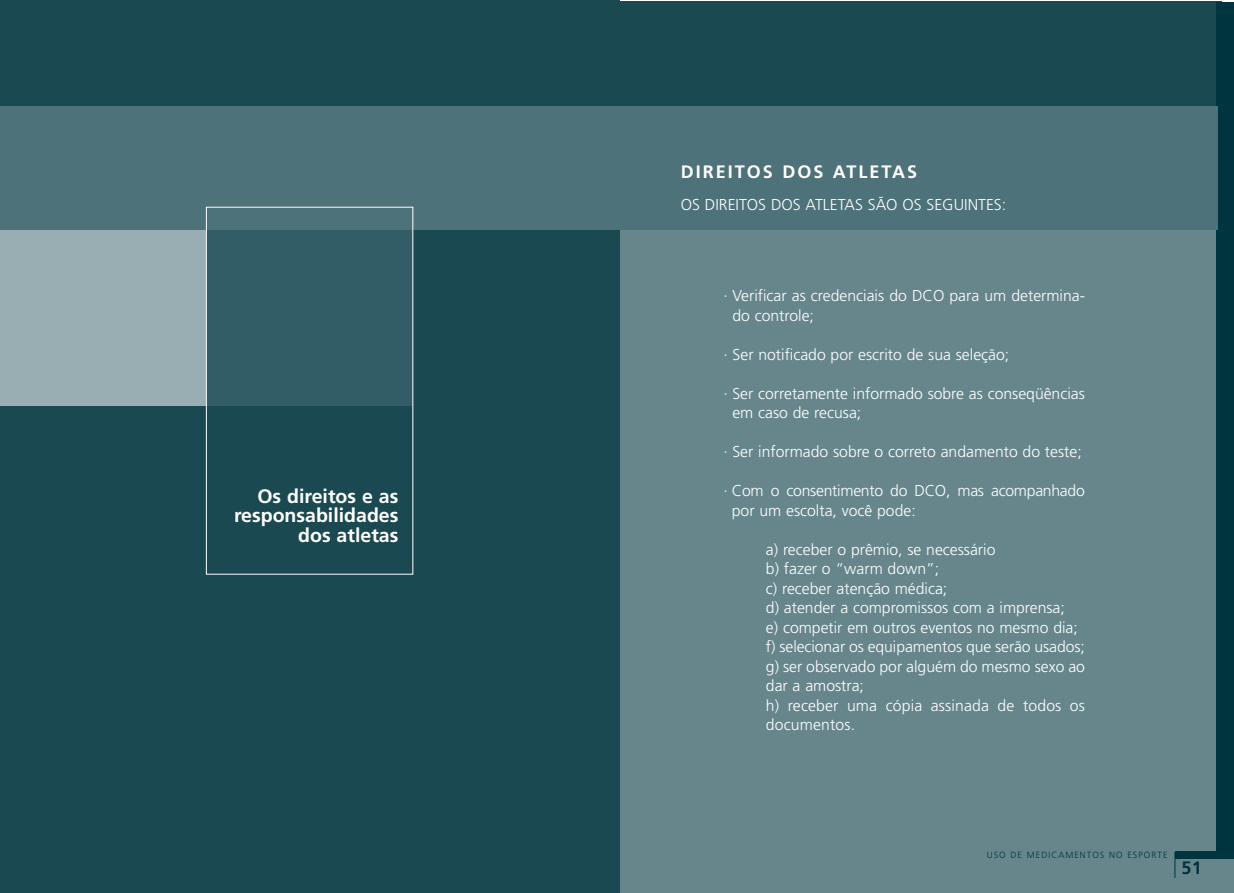
<style>
.page{position:relative;width:1234px;height:893px;background:#fff}
.page>*{position:absolute;margin:0;border:0;box-sizing:border-box;transform-origin:0 0}
.t1{font:700 19.5px/19.5px "Frutiger";color:#fff;text-align:right}
.t2{font:700 18px "Frutiger";letter-spacing:.11em;color:#fff}
.t3{font:700 18px "Frutiger";color:#00353f}
.t4{font:300 15.75px/19.5px "Frutiger";color:#fff}
.t5{font:300 9px "Frutiger";letter-spacing:.11em;color:#00353f}
</style>
<div class="page">
<div style="left:618px;top:227px;width:615px;height:666px;background:#66868c"></div>
<div style="left:605px;top:1px;width:615px;height:142px;background:#1a4952"></div>
<div style="left:1215px;top:2px;width:18px;height:849px;background:#00353f"></div>
<div style="left:1174px;top:851px;width:59px;height:8px;background:#00353f"></div>
<svg style="left:1174px;top:852px;width:1px;height:26px"></svg>
<div style="left:0;top:1px;width:619px;height:892px;background:#1a4952"></div>
<div style="left:0;top:230px;width:218px;height:176px;background:#99aeb2"></div>
<div style="left:206px;top:230px;width:207px;height:176px;background:#335d66"></div>
<div style="left:0;top:106px;width:1217px;height:124px;background:#4d7279"></div>
<div style="left:206px;top:207px;width:207px;height:368px;border:1px solid #fff"></div>
<p class="t1" style="left:234px;top:488px;width:166px">Os direitos e as responsabilidades dos atletas</p>
<p class="t2" style="left:680px;top:165px;width:238px">DIREITOS DOS ATLETAS</p>
<p class="t4" style="left:680px;top:196px;width:327px">OS DIREITOS DOS ATLETAS SÃO OS SEGUINTES:</p>
<p class="t4" style="left:732px;top:287px;width:354px;text-indent:-9px">· Verificar as credenciais do DCO para um determina&shy;do controle;</p>
<p class="t4" style="left:723px;top:346px;width:287px">· Ser notificado por escrito de sua seleção;</p>
<p class="t4" style="left:732px;top:385px;width:354px;text-indent:-9px">· Ser corretamente informado sobre as conseqüências em caso de recusa;</p>
<p class="t4" style="left:723px;top:443px;width:360px">· Ser informado sobre o correto andamento do teste;</p>
<p class="t4" style="left:731px;top:482px;width:354px;text-indent:-8px">· Com o consentimento do DCO, mas acompanhado por um escolta, você pode:</p>
<p class="t4" style="left:765px;top:541px;width:320px">a) receber o prêmio, se necessário<br>b) fazer o “warm down”;<br>c) receber atenção médica;<br>d) atender a compromissos com a imprensa;<br>e) competir em outros eventos no mesmo dia; f) selecionar os equipamentos que serão usados; g) ser observado por alguém do mesmo sexo ao dar a amostra;<br>h) receber uma cópia assinada de todos os documentos.</p>
<p class="t5" style="left:986px;top:852px;width:182px">USO DE MEDICAMENTOS NO ESPORTE</p>
<p class="t3" style="left:1181px;top:860px;width:22px">51</p>
</div>
